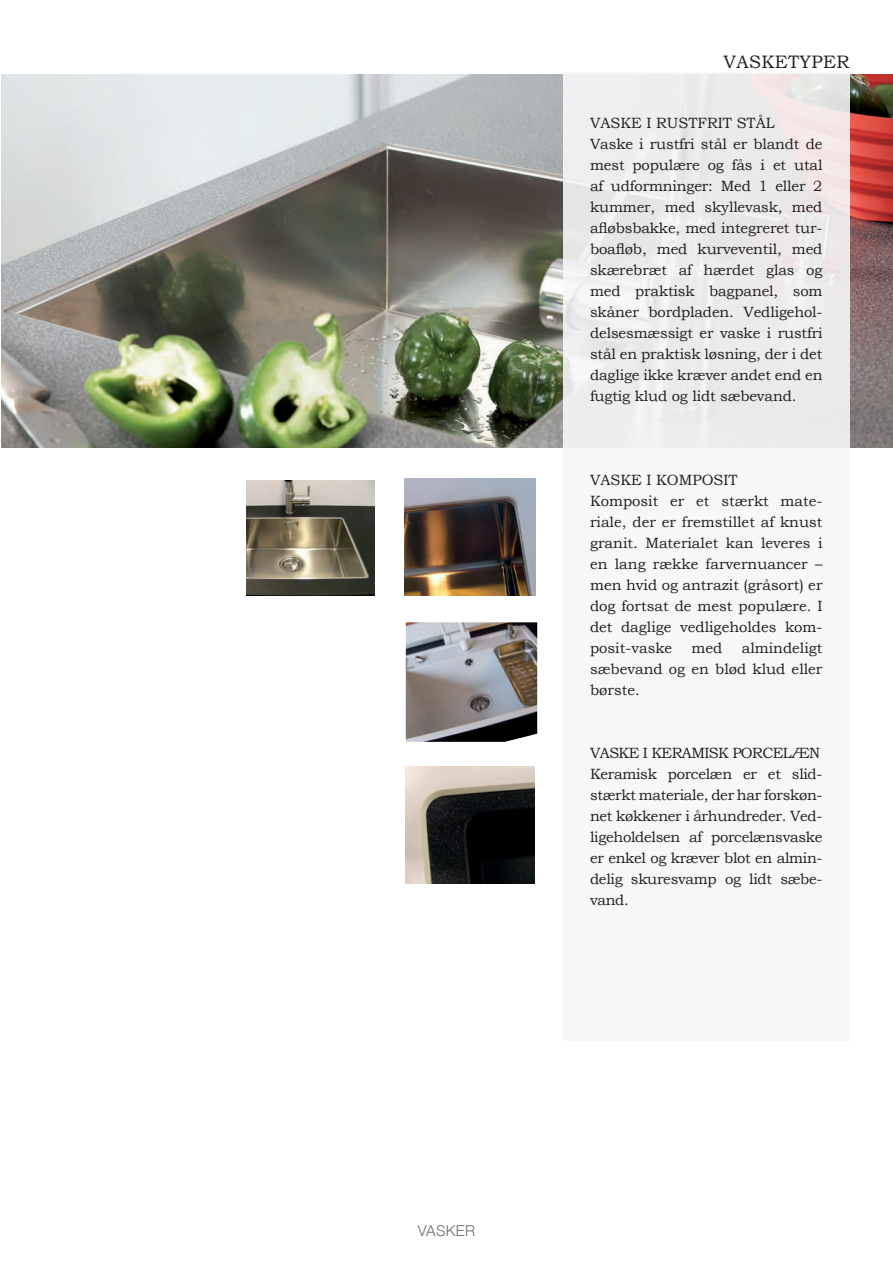
<style>
.page{position:relative;width:893px;height:1263px;background:#fff}
.page>*{position:absolute;margin:0;border:0;box-sizing:border-box;transform-origin:0 0}
.t1{font:18px "Bookman Old Style";letter-spacing:.02em;color:#231f20}
.t2{font:300 15px "Helvetica Neue";letter-spacing:.025em;color:#6c6d70}
.t3{font:14.85px/21px "Bookman Old Style";letter-spacing:-.01em;color:#231f20}
</style>
<div class="page">
<img style="left:2px;top:74px;width:891px;height:373px">
<div style="left:563px;top:72px;width:287px;height:968px;background:linear-gradient(to bottom,#eceaeb,#fafbfc)"></div>
<img style="left:406px;top:622px;width:131px;height:120px">
<img style="left:246px;top:480px;width:129px;height:115px">
<img style="left:406px;top:766px;width:128px;height:117px">
<img style="left:404px;top:478px;width:132px;height:117px">
<p class="t1" style="left:724px;top:50px;width:127px">VASKETYPER</p>
<p class="t3" style="left:590px;top:113px;width:234px">VASKE I RUSTFRIT STÅL<br>Vaske i rustfri stål er blandt de mest populære og fås i et utal af udformninger: Med 1 eller 2 kummer, med skyllevask, med afløbsbakke, med integreret tur&shy;boafløb, med kurveventil, med skærebræt af hærdet glas og med praktisk bagpanel, som skåner bordpladen. Vedligehol&shy;delsesmæssigt er vaske i rustfri stål en praktisk løsning, der i det daglige ikke kræver andet end en fugtig klud og lidt sæbevand.</p>
<p class="t3" style="left:590px;top:470px;width:234px">VASKE I KOMPOSIT<br>Komposit er et stærkt mate&shy;riale, der er fremstillet af knust granit. Materialet kan leveres i en lang række farvernuancer – men hvid og antrazit (gråsort) er dog fortsat de mest populære. I det daglige vedligeholdes kom&shy;posit-vaske</p>
<p class="t3" style="left:590px;top:638px;width:234px;text-align:justify;text-indent:152px">almindeligt sæbevand og en blød klud eller børste.</p>
<p class="t3" style="left:692px;top:638px;width:32px">med</p>
<p class="t3" style="left:590px;top:743px;width:234px">VASKE I KERAMISK PORCELÆN<br>Keramisk porcelæn er et slid&shy;stærkt materiale, der har forskøn&shy;net køkkener i århundreder. Ved&shy;ligeholdelsen af porcelænsvaske er enkel og kræver blot en almin&shy;delig skuresvamp og lidt sæbe&shy;vand.</p>
<p class="t2" style="left:418px;top:1219px;width:59px">VASKER</p>
</div>
